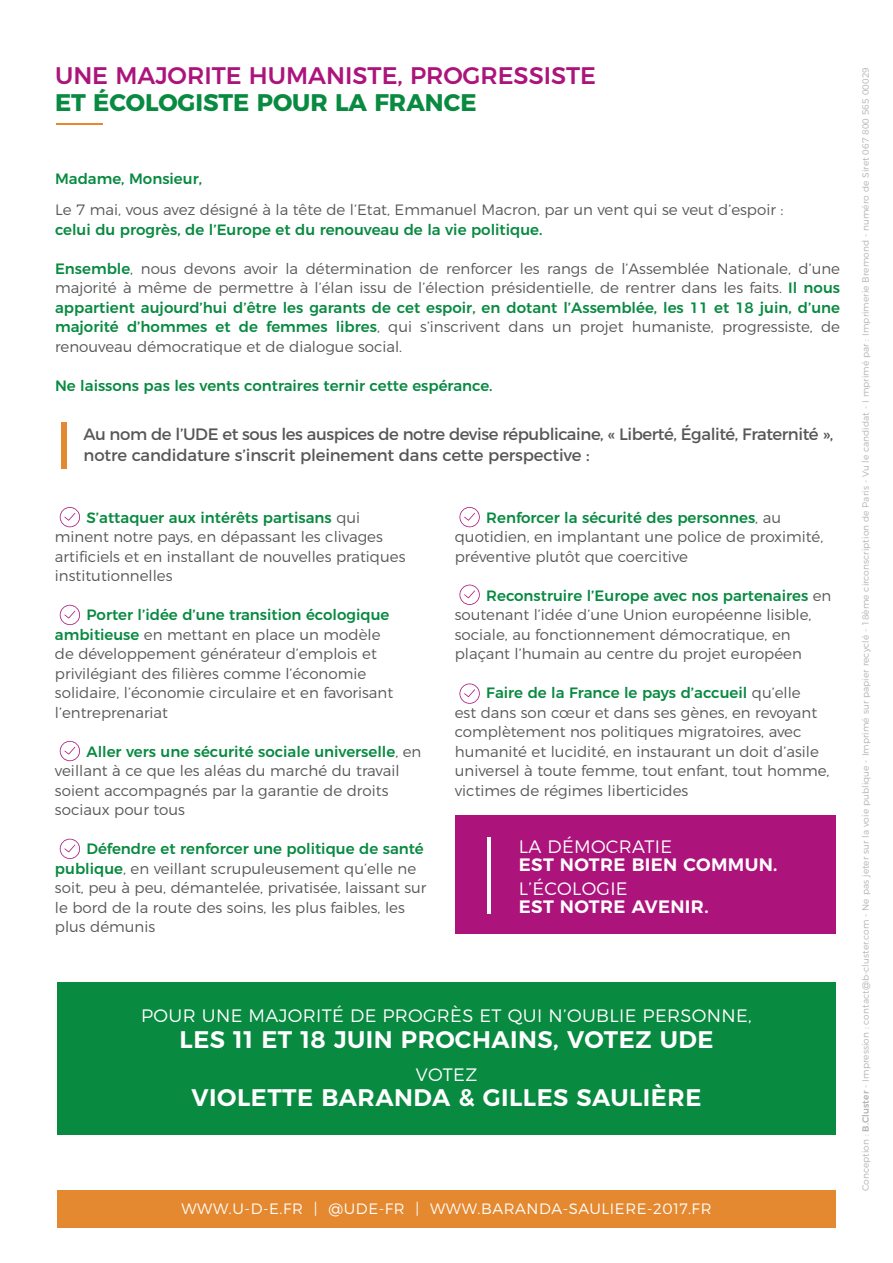
<style>
.page{position:relative;width:893px;height:1263px;background:#fff}
.page>*{position:absolute;margin:0;border:0;box-sizing:border-box;transform-origin:0 0}
.t1{font:600 24px "Montserrat";letter-spacing:.02em;color:#fff}
.t2{font:500 24px "Montserrat";color:#ac147c}
.t3{font:700 24px "Montserrat";color:#088a41}
.t4{font:300 18px "Montserrat";letter-spacing:.02em;color:#fff}
.t5{font:600 18px "Montserrat";letter-spacing:.02em;color:#fff}
.t6{font:16.5px/21px "Montserrat";letter-spacing:-.025em;color:#575756}
.t7{font:300 15px/19.5px "Montserrat";color:#575756}
.t8{font:500 15px "Montserrat";color:#088a41}
.t9{font:300 15px "Montserrat";letter-spacing:.04em;color:#fff}
.t10{font:300 9px "Montserrat";letter-spacing:.01em;color:#b3b2b2}
.s1{font-weight:500;color:#088a41}
.s2{font-weight:500}
</style>
<div class="page">
<div style="left:455px;top:815px;width:381px;height:118px;background:#ac147c"></div>
<div style="left:57px;top:982px;width:779px;height:152px;background:#088a41"></div>
<hr style="left:487px;top:837px;width:3px;height:76px;background:#fff">
<div style="left:62px;top:422px;width:5px;height:47px;background:#e58930"></div>
<hr style="left:56px;top:124px;width:47px;height:1px;background:#e58930">
<svg style="left:60px;top:507px;width:20px;height:20px"></svg>
<svg style="left:459px;top:507px;width:21px;height:20px"></svg>
<svg style="left:459px;top:585px;width:21px;height:20px"></svg>
<svg style="left:459px;top:683px;width:21px;height:21px"></svg>
<svg style="left:60px;top:605px;width:20px;height:20px"></svg>
<svg style="left:60px;top:741px;width:20px;height:20px"></svg>
<svg style="left:60px;top:839px;width:20px;height:20px"></svg>
<div style="left:57px;top:1190px;width:779px;height:37px;background:#e58930"></div>
<h1 class="t2" style="left:55px;top:56px;width:543px">UNE MAJORITE HUMANISTE, PROGRESSISTE</h1>
<h1 class="t3" style="left:55px;top:82px;width:423px">ET ÉCOLOGISTE POUR LA FRANCE</h1>
<p class="t8" style="left:55px;top:166px;width:148px">Madame, Monsieur,</p>
<p class="t7" style="left:55px;top:199px;width:730px">Le 7 mai, vous avez désigné à la tête de l’Etat, Emmanuel Macron, par un vent qui se veut d’espoir :</p>
<p class="t8" style="left:55px;top:217px;width:489px">celui du progrès, de l’Europe et du renouveau de la vie politique.</p>
<p class="t7" style="left:55px;top:257px;width:786px;text-align:justify"><span class="s1">Ensemble</span>, nous devons avoir la détermination de renforcer les rangs de l’Assemblée Nationale, d’une majorité à même de permettre à l’élan issu de l’élection présidentielle, de rentrer dans les faits. <span class="s1">Il nous appartient aujourd’hui d’être les garants de cet espoir, en dotant l’Assemblée, les 11 et 18 juin, d’une majorité d’hommes et de femmes libres</span>, qui s’inscrivent dans un projet humaniste, progressiste, de renouveau démocratique et de dialogue social.</p>
<p class="t8" style="left:55px;top:373px;width:439px">Ne laissons pas les vents contraires ternir cette espérance.</p>
<p class="t6" style="left:84px;top:422px;width:751px">Au nom de l’UDE et sous les auspices de notre devise républicaine, « Liberté, Égalité, Fraternité », notre candidature s’inscrit pleinement dans cette perspective :</p>
<p class="t7" style="left:55px;top:506px;width:352px;text-indent:32px"><span class="s1">S’attaquer aux intérêts partisans</span> qui minent notre pays, en dépassant les clivages artificiels et en installant de nouvelles pratiques institutionnelles</p>
<p class="t7" style="left:55px;top:604px;width:340px;text-indent:32px"><span class="s1">Porter l’idée d’une transition écologique ambitieuse</span> en mettant en place un modèle de développement générateur d’emplois et privilégiant des filières comme l’économie solidaire, l’économie circulaire et en favorisant l’entreprenariat</p>
<p class="t7" style="left:55px;top:740px;width:368px;text-indent:32px"><span class="s1">Aller vers une sécurité sociale universelle</span>, en veillant à ce que les aléas du marché du travail soient accompagnés par la garantie de droits sociaux pour tous</p>
<p class="t7" style="left:55px;top:838px;width:373px;text-indent:32px"><span class="s1">Défendre et renforcer une politique de santé publique</span>, en veillant scrupuleusement qu’elle ne soit, peu à peu, démantelée, privatisée, laissant sur le bord de la route des soins, les plus faibles, les plus démunis</p>
<p class="t7" style="left:455px;top:506px;width:370px;text-indent:32px"><span class="s1">Renforcer la sécurité des personnes</span>, au quotidien, en implantant une police de proximité, préventive plutôt que coercitive</p>
<p class="t7" style="left:455px;top:584px;width:378px;text-indent:32px"><span class="s1">Reconstruire l’Europe avec nos partenaires</span> en soutenant l’idée d’une Union européenne lisible, sociale, au fonctionnement démocratique, en plaçant l’humain au centre du projet européen</p>
<p class="t7" style="left:455px;top:682px;width:376px;text-indent:32px"><span class="s1">Faire de la France le pays d’accueil</span> qu’elle<br>est dans son cœur et dans ses gènes, en revoyant complètement nos politiques migratoires, avec humanité et lucidité, en instaurant un doit d’asile universel à toute femme, tout enfant, tout homme, victimes de régimes liberticides</p>
<p class="t4" style="left:519px;top:832px;width:155px">LA DÉMOCRATIE</p>
<p class="t5" style="left:519px;top:849px;width:260px">EST NOTRE BIEN COMMUN.</p>
<p class="t4" style="left:519px;top:874px;width:110px">L’ÉCOLOGIE</p>
<p class="t5" style="left:519px;top:891px;width:191px">EST NOTRE AVENIR.</p>
<p class="t4" style="left:141px;top:1002px;width:612px">POUR UNE MAJORITÉ DE PROGRÈS ET QUI N’OUBLIE PERSONNE,</p>
<h1 class="t1" style="left:180px;top:1020px;width:535px">LES 11 ET 18 JUIN PROCHAINS, VOTEZ UDE</h1>
<p class="t4" style="left:416px;top:1060px;width:63px">VOTEZ</p>
<h1 class="t1" style="left:192px;top:1078px;width:511px">VIOLETTE BARANDA &amp; GILLES SAULIÈRE</h1>
<p class="t9" style="left:181px;top:1197px;width:532px">WWW.U-D-E.FR | @UDE-FR | WWW.BARANDA-SAULIERE-2017.FR</p>
<p class="t10" style="left:859px;top:1191px;width:1125px;rotate:-90deg">Conception : <span class="s2">B.Cluster</span> - Impression : contact@b-cluster.com - Ne pas jeter sur la voie publique - Imprimé sur papier recyclé - 18ème circonscription de Paris - Vu le candidat - I mprimé par : Imprimerie Bremond - numéro de Siret 067 800 565 00029</p>
</div>
